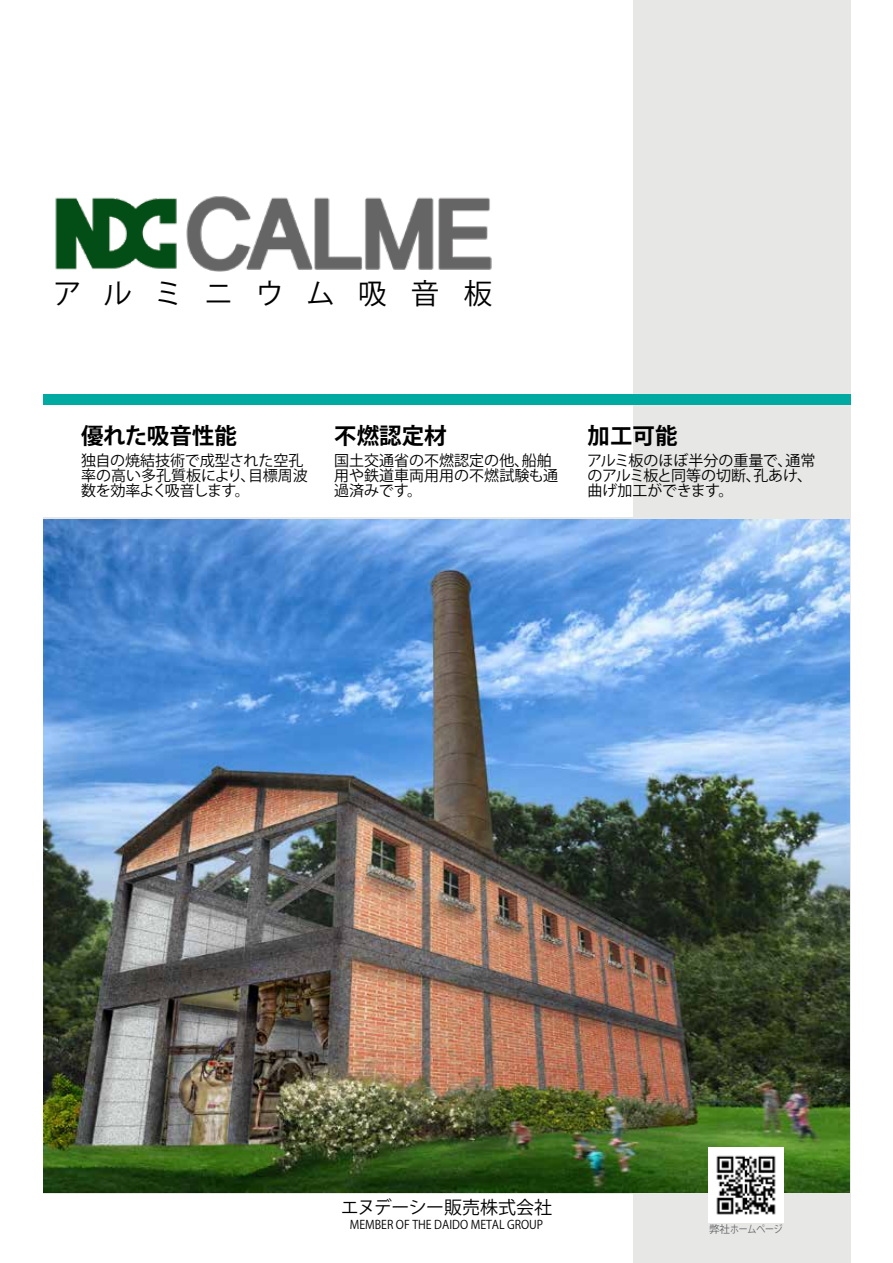
<style>
.page{position:relative;width:893px;height:1263px;background:#fff}
.page>*{position:absolute;margin:0;border:0;box-sizing:border-box;transform-origin:0 0}
.t1{font:28.5px "Koz Go Pr 6 N";letter-spacing:.78em;color:#000}
.t2{font:700 22.5px "Koz Go Pr 6 N";color:#000}
.t3{font:18px "Koz Go Pr 6 N";letter-spacing:-.01em;color:#000}
.t4{font:15px/15px "Koz Go Pr 6 N";color:#000}
.t5{font:12px "Koz Go Pr 6 N";color:#000;scale:.92 1}
.t6{font:10.5px "Koz Go Pr 6 N";letter-spacing:-.01em;color:#636466}
</style>
<div class="page">
<div style="left:633px;top:0;width:217px;height:1263px;background:#e7e7e6"></div>
<img style="left:44px;top:520px;width:806px;height:672px">
<div style="left:43px;top:395px;width:807px;height:10px;background:#00aaa0"></div>
<img style="left:55px;top:196px;width:437px;height:76px">
<img style="left:708px;top:1147px;width:75px;height:75px">
<h1 class="t1" style="left:53px;top:277px;width:441px">アルミニウム吸音板</h1>
<h2 class="t2" style="left:81px;top:423px;width:157px">優れた吸音性能</h2>
<p class="t4" style="left:81px;top:453px;width:228px">独自の焼結技術で成型された空孔率の高い多孔質板により、目標周波数を効率よく吸音します。</p>
<h2 class="t2" style="left:334px;top:423px;width:114px">不燃認定材</h2>
<p class="t4" style="left:334px;top:453px;width:225px">国土交通省の不燃認定の他、船舶用や鉄道車両用用の不燃試験も通過済みです。</p>
<h2 class="t2" style="left:588px;top:423px;width:91px">加工可能</h2>
<p class="t4" style="left:587px;top:453px;width:230px">アルミ板のほぼ半分の重量で、通常のアルミ板と同等の切断、孔あけ、曲げ加工ができます。</p>
<p class="t3" style="left:341px;top:1198px;width:213px">エヌデーシー販売株式会社</p>
<p class="t5" style="left:350px;top:1217px;width:212px">MEMBER OF THE DAIDO METAL GROUP</p>
<p class="t6" style="left:709px;top:1223px;width:75px">弊社ホームページ</p>
</div>
